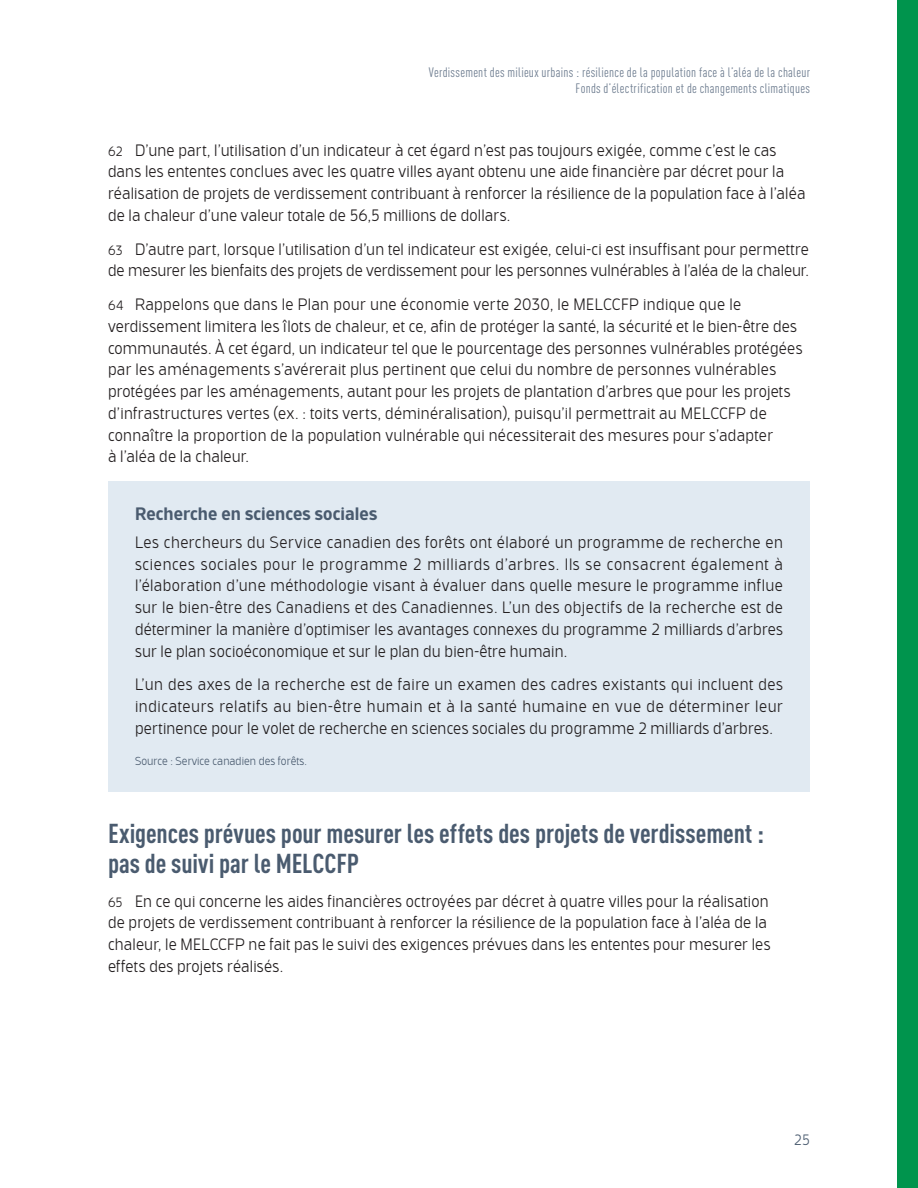
<style>
.page{position:relative;width:918px;height:1188px;background:#fff}
.page>*{position:absolute;margin:0;border:0;box-sizing:border-box;transform-origin:0 0}
.t1{font:700 condensed 27px/30px "DIN Offc";color:#4a5b6f}
.t2{font:500 18px "Bosphorus 50 Normal 54";color:#4a5b6f}
.t3{font:300 16.5px/21.8px "Bosphorus 50 Normal 52";letter-spacing:.01em;color:#231f20}
.t4{font:300 15px "Bosphorus 50 Normal 52";color:#4a5b6f}
.t5{font:condensed 13.5px/16.2px "DIN Offc";letter-spacing:.02em;color:#6d7c8f;text-align:right}
.t6{font:300 11.7px "Bosphorus 50 Normal 52";color:#4a5b6f}
.s1{font-size:13.5px}
</style>
<div class="page">
<div style="left:108px;top:481px;width:702px;height:56px;background:#e1eaf2"></div>
<div style="left:108px;top:523px;width:702px;height:150px;background:#e1eaf2"></div>
<div style="left:108px;top:666px;width:702px;height:84px;background:#e1eaf2"></div>
<div style="left:108px;top:744px;width:702px;height:48px;background:#e1eaf2"></div>
<div style="left:897px;top:0;width:21px;height:1188px;background:#00944d"></div>
<p class="t5" style="left:429px;top:64px;width:383px">Verdissement des milieux urbains : résilience de la population face à l’aléa de la chaleur<br>Fonds d’électrification et de changements climatiques</p>
<p class="t3" style="left:108px;top:139px;width:699px"><span class="s1">62</span> D’une part, l’utilisation d’un indicateur à cet égard n’est pas toujours exigée, comme c’est le cas dans les ententes conclues avec les quatre villes ayant obtenu une aide financière par décret pour la réalisation de projets de verdissement contribuant à renforcer la résilience de la population face à l’aléa de la chaleur d’une valeur totale de 56,5 millions de dollars.</p>
<p class="t3" style="left:108px;top:238px;width:703px"><span class="s1">63</span> D’autre part, lorsque l’utilisation d’un tel indicateur est exigée, celui-ci est insuffisant pour permettre de mesurer les bienfaits des projets de verdissement pour les personnes vulnérables à l’aléa de la chaleur.</p>
<p class="t3" style="left:108px;top:294px;width:696px"><span class="s1">64</span> Rappelons que dans le Plan pour une économie verte 2030, le MELCCFP indique que le verdissement limitera les îlots de chaleur, et ce, afin de protéger la santé, la sécurité et le bien-être des communautés. À cet égard, un indicateur tel que le pourcentage des personnes vulnérables protégées par les aménagements s’avérerait plus pertinent que celui du nombre de personnes vulnérables protégées par les aménagements, autant pour les projets de plantation d’arbres que pour les projets d’infrastructures vertes (ex. : toits verts, déminéralisation), puisqu’il permettrait au MELCCFP de connaître la proportion de la population vulnérable qui nécessiterait des mesures pour s’adapter<br>à l’aléa de la chaleur.</p>
<p class="t2" style="left:135px;top:503px;width:244px">Recherche en sciences sociales</p>
<p class="t3" style="left:135px;top:532px;width:650px;text-align:justify">Les chercheurs du Service canadien des forêts ont élaboré un programme de recherche en sciences sociales pour le programme 2 milliards d’arbres. Ils se consacrent également à l’élaboration d’une méthodologie visant à évaluer dans quelle mesure le programme influe sur le bien-être des Canadiens et des Canadiennes. L’un des objectifs de la recherche est de déterminer la manière d’optimiser les avantages connexes du programme 2 milliards d’arbres sur le plan socioéconomique et sur le plan du bien-être humain.</p>
<p class="t3" style="left:135px;top:674px;width:650px;text-align:justify">L’un des axes de la recherche est de faire un examen des cadres existants qui incluent des indicateurs relatifs au bien-être humain et à la santé humaine en vue de déterminer leur pertinence pour le volet de recherche en sciences sociales du programme 2 milliards d’arbres.</p>
<p class="t6" style="left:135px;top:754px;width:172px">Source : Service canadien des forêts.</p>
<h1 class="t1" style="left:108px;top:818px;width:658px">Exigences prévues pour mesurer les effets des projets de verdissement : pas de suivi par le MELCCFP</h1>
<p class="t3" style="left:108px;top:890px;width:664px"><span class="s1">65</span> En ce qui concerne les aides financières octroyées par décret à quatre villes pour la réalisation de projets de verdissement contribuant à renforcer la résilience de la population face à l’aléa de la chaleur, le MELCCFP ne fait pas le suivi des exigences prévues dans les ententes pour mesurer les effets des projets réalisés.</p>
<p class="t4" style="left:794px;top:1131px;width:17px">25</p>
</div>
